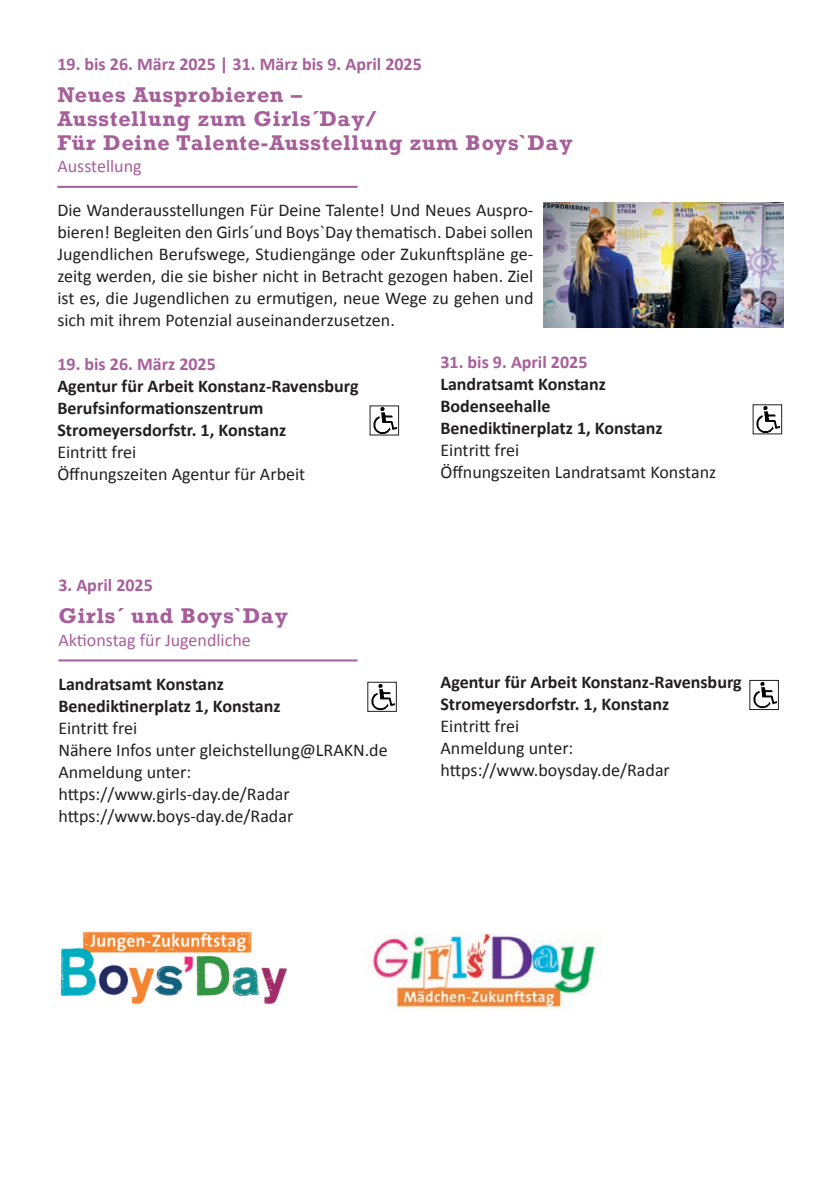
<style>
.page{position:relative;width:840px;height:1191px;background:#fff}
.page>*{position:absolute;margin:0;border:0;box-sizing:border-box;transform-origin:0 0}
.t1{font:700 20px "Rockwell";letter-spacing:.05em;color:#a75f9b}
.t2{font:18px/22px "Calibri";color:#231f20;text-align:justify}
.t3{font:700 18px "Calibri";color:#231f20}
.t4{font:700 18px "Calibri";color:#a75f9b}
.t5{font:18px "Calibri";color:#a75f9b}
</style>
<div class="page">
<hr style="left:58px;top:659px;width:299px;height:2px;background:#a75f9b">
<img style="left:371px;top:684px;width:23px;height:26px">
<div style="left:367px;top:682px;width:29px;height:30px;border:1px solid #231f20"></div>
<img style="left:60px;top:931px;width:227px;height:74px">
<img style="left:368px;top:933px;width:229px;height:77px">
<hr style="left:57px;top:186px;width:300px;height:2px;background:#a75f9b">
<img style="left:373px;top:407px;width:24px;height:26px">
<div style="left:369px;top:405px;width:30px;height:30px;border:1px solid #231f20"></div>
<img style="left:543px;top:202px;width:239px;height:125px">
<img style="left:756px;top:406px;width:23px;height:26px">
<img style="left:753px;top:682px;width:23px;height:26px">
<div style="left:749px;top:680px;width:29px;height:30px;border:1px solid #231f20"></div>
<p class="t4" style="left:57px;top:53px;width:366px">19. bis 26. März 2025 | 31. März bis 9. April 2025</p>
<p class="t1" style="left:57px;top:88px;width:246px">Neues Ausprobieren –</p>
<p class="t1" style="left:57px;top:112px;width:320px">Ausstellung zum Girls´Day/</p>
<p class="t1" style="left:57px;top:136px;width:516px">Für Deine Talente-Ausstellung zum Boys`Day</p>
<p class="t5" style="left:57px;top:155px;width:86px">Ausstellung</p>
<p class="t2" style="left:57px;top:199px;width:477px">Die Wanderausstellungen Für Deine Talente! Und Neues Auspro&shy;bieren! Begleiten den Girls´und Boys`Day thematisch. Dabei sollen Jugendlichen Berufswege, Studiengänge oder Zukunftspläne ge&shy;zeitg werden, die sie bisher nicht in Betracht gezogen haben. Ziel ist es, die Jugendlichen zu ermutigen, neue Wege zu gehen und sich mit ihrem Potenzial auseinanderzusetzen.</p>
<p class="t4" style="left:57px;top:353px;width:160px">19. bis 26. März 2025</p>
<p class="t3" style="left:57px;top:375px;width:302px">Agentur für Arbeit Konstanz-Ravensburg</p>
<p class="t3" style="left:57px;top:396px;width:207px">Berufsinformationszentrum</p>
<p class="t3" style="left:57px;top:418px;width:230px">Stromeyersdorfstr. 1, Konstanz</p>
<p class="t2" style="left:57px;top:440px;width:80px">Eintritt frei</p>
<p class="t2" style="left:57px;top:462px;width:249px">Öffnungszeiten Agentur für Arbeit</p>
<p class="t4" style="left:440px;top:351px;width:148px">31. bis 9. April 2025</p>
<p class="t3" style="left:440px;top:373px;width:167px">Landratsamt Konstanz</p>
<p class="t3" style="left:440px;top:395px;width:111px">Bodenseehalle</p>
<p class="t3" style="left:440px;top:417px;width:223px">Benediktinerplatz 1, Konstanz</p>
<p class="t2" style="left:440px;top:439px;width:80px">Eintritt frei</p>
<p class="t2" style="left:440px;top:461px;width:277px">Öffnungszeiten Landratsamt Konstanz</p>
<p class="t4" style="left:58px;top:573px;width:96px">3. April 2025</p>
<p class="t1" style="left:58px;top:610px;width:231px">Girls´ und Boys`Day</p>
<p class="t5" style="left:58px;top:628px;width:194px">Aktionstag für Jugendliche</p>
<p class="t3" style="left:58px;top:672px;width:167px">Landratsamt Konstanz</p>
<p class="t3" style="left:58px;top:694px;width:223px">Benediktinerplatz 1, Konstanz</p>
<p class="t2" style="left:58px;top:716px;width:80px">Eintritt frei</p>
<p class="t2" style="left:58px;top:738px;width:331px">Nähere Infos unter gleichstellung@LRAKN.de</p>
<p class="t2" style="left:58px;top:760px;width:134px">Anmeldung unter:</p>
<p class="t2" style="left:58px;top:782px;width:233px">https://www.girls-day.de/Radar</p>
<p class="t2" style="left:58px;top:804px;width:236px">https://www.boys-day.de/Radar</p>
<p class="t3" style="left:440px;top:671px;width:302px">Agentur für Arbeit Konstanz-Ravensburg</p>
<p class="t3" style="left:440px;top:693px;width:230px">Stromeyersdorfstr. 1, Konstanz</p>
<p class="t2" style="left:440px;top:715px;width:80px">Eintritt frei</p>
<p class="t2" style="left:440px;top:737px;width:134px">Anmeldung unter:</p>
<p class="t2" style="left:440px;top:759px;width:231px">https://www.boysday.de/Radar</p>
</div>
